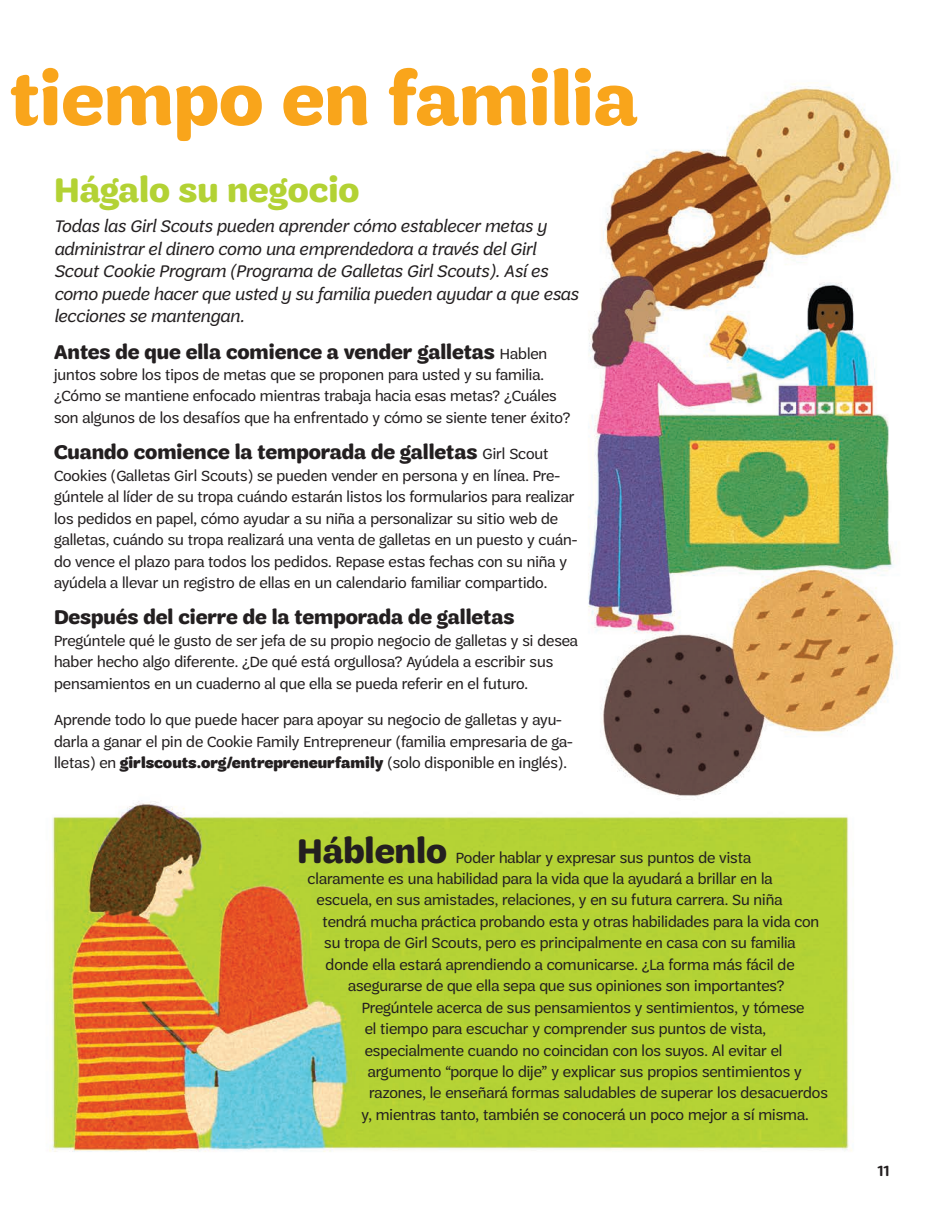
<style>
.page{position:relative;width:932px;height:1215px;background:#fff}
.page>*{position:absolute;margin:0;border:0;box-sizing:border-box;transform-origin:0 0}
.t1{font:700 76.5px "Trefoil Sans";color:#f9a51b}
.t2{font:700 36px "Trefoil Sans";color:#b3d234}
.t3{font:700 36px "Trefoil Sans";color:#231f20}
.t4{font:700 21px "Trefoil Sans";color:#231f20}
.t5{font:italic 18px/22.5px "Trefoil Sans";color:#231f20}
.t6{font:15.75px/21.5px "Trefoil Sans";color:#231f20}
.t7{font:600 15.75px "Trefoil Sans";color:#231f20}
.s1{font-weight:400;font-size:15.75px}
.s2{font-weight:900}
</style>
<div class="page">
<img style="left:49px;top:83px;width:848px;height:1069px">
<h1 class="t1" style="left:10px;top:57px;width:629px">tiempo en familia</h1>
<h2 class="t2" style="left:54px;top:170px;width:307px">Hágalo su negocio</h2>
<p class="t5" style="left:54px;top:215px;width:526px">Todas las Girl Scouts pueden aprender cómo establecer metas y administrar el dinero como una emprendedora a través del Girl Scout Cookie Program (Programa de Galletas Girl Scouts). Así es como puede hacer que usted y su familia pueden ayudar a que esas lecciones se mantengan.</p>
<h3 class="t4" style="left:54px;top:340px;width:495px">Antes de que ella comience a vender galletas <span class="s1">Hablen</span></h3>
<p class="t6" style="left:54px;top:364px;width:518px">juntos sobre los tipos de metas que se proponen para usted y su familia. ¿Cómo se mantiene enfocado mientras trabaja hacia esas metas? ¿Cuáles son algunos de los desafíos que ha enfrentado y cómo se siente tener éxito?</p>
<h3 class="t4" style="left:54px;top:441px;width:496px">Cuando comience la temporada de galletas <span class="s1">Girl Scout</span></h3>
<p class="t6" style="left:54px;top:465px;width:525px">Cookies (Galletas Girl Scouts) se pueden vender en persona y en línea. Pre&shy;gúntele al líder de su tropa cuándo estarán listos los formularios para realizar los pedidos en papel, cómo ayudar a su niña a personalizar su sitio web de galletas, cuándo su tropa realizará una venta de galletas en un puesto y cuán&shy;do vence el plazo para todos los pedidos. Repase estas fechas con su niña y ayúdela a llevar un registro de ellas en un calendario familiar compartido.</p>
<h3 class="t4" style="left:54px;top:606px;width:462px">Después del cierre de la temporada de galletas</h3>
<p class="t6" style="left:54px;top:630px;width:525px">Pregúntele qué le gusto de ser jefa de su propio negocio de galletas y si desea haber hecho algo diferente. ¿De qué está orgullosa? Ayúdela a escribir sus pensamientos en un cuaderno al que ella se pueda referir en el futuro.</p>
<p class="t6" style="left:54px;top:709px;width:520px">Aprende todo lo que puede hacer para apoyar su negocio de galletas y ayu&shy;darla a ganar el pin de Cookie Family Entrepreneur (familia empresaria de ga&shy;lletas) en <span class="s2">girlscouts.org/entrepreneurfamily</span> (solo disponible en inglés).</p>
<h2 class="t3" style="left:297px;top:830px;width:152px">Háblenlo</h2>
<p class="t6" style="left:456px;top:847px;width:297px">Poder hablar y expresar sus puntos de vista</p>
<p class="t6" style="left:307px;top:868px;width:466px">claramente es una habilidad para la vida que la ayudará a brillar en la</p>
<p class="t6" style="left:316px;top:889px;width:467px">escuela, en sus amistades, relaciones, y en su futura carrera. Su niña</p>
<p class="t6" style="left:322px;top:911px;width:498px">tendrá mucha práctica probando esta y otras habilidades para la vida con</p>
<p class="t6" style="left:324px;top:932px;width:473px">su tropa de Girl Scouts, pero es principalmente en casa con su familia</p>
<p class="t6" style="left:325px;top:954px;width:470px">donde ella estará aprendiendo a comunicarse. ¿La forma más fácil de</p>
<p class="t6" style="left:348px;top:975px;width:438px">asegurarse de que ella sepa que sus opiniones son importantes?</p>
<p class="t6" style="left:361px;top:997px;width:444px">Pregúntele acerca de sus pensamientos y sentimientos, y tómese</p>
<p class="t6" style="left:364px;top:1018px;width:403px">el tiempo para escuchar y comprender sus puntos de vista,</p>
<p class="t6" style="left:364px;top:1040px;width:419px">especialmente cuando no coincidan con los suyos. Al evitar el</p>
<p class="t6" style="left:367px;top:1061px;width:435px">argumento “porque lo dije” y explicar sus propios sentimientos y</p>
<p class="t6" style="left:369px;top:1083px;width:460px">razones, le enseñará formas saludables de superar los desacuerdos</p>
<p class="t6" style="left:361px;top:1104px;width:448px">y, mientras tanto, también se conocerá un poco mejor a sí misma.</p>
<p class="t7" style="left:877px;top:1162px;width:14px">11</p>
</div>
